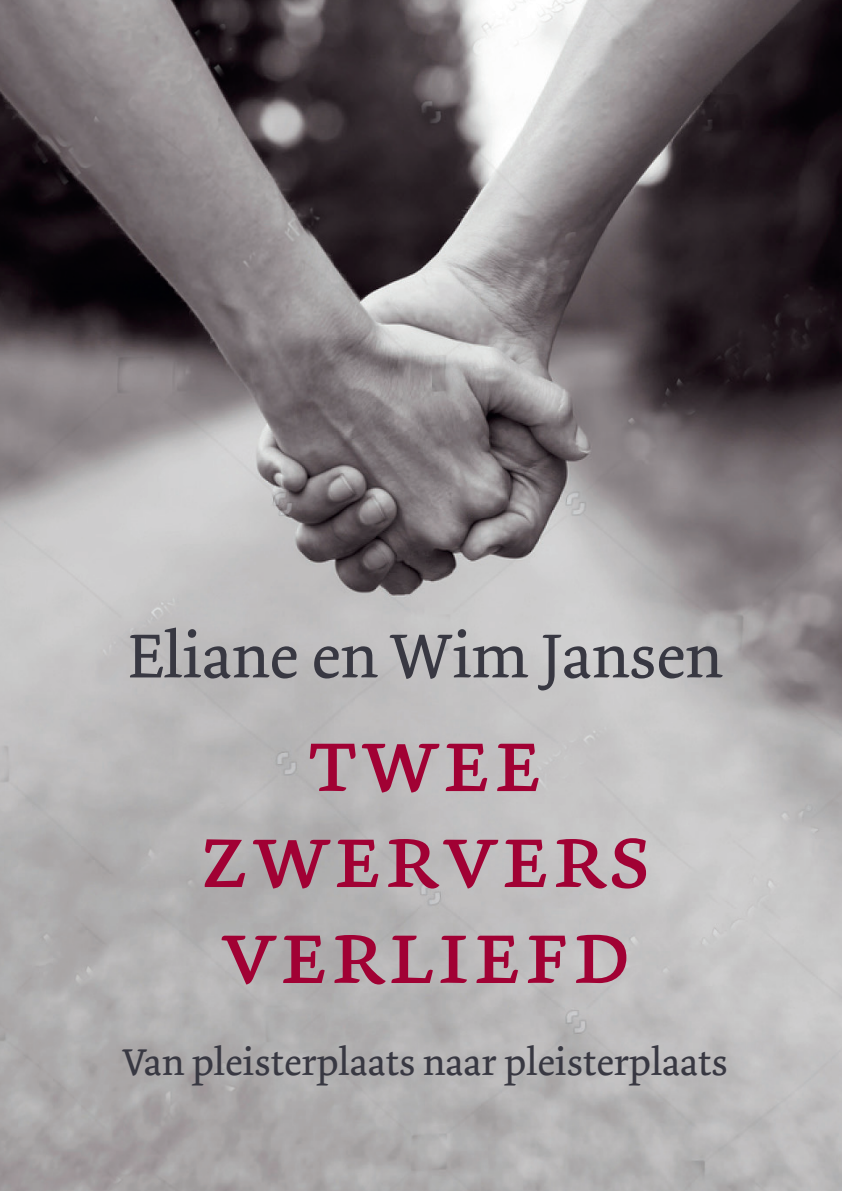
<style>
.page{position:relative;width:842px;height:1191px;background:#fff}
.page>*{position:absolute;margin:0;border:0;box-sizing:border-box;transform-origin:0 0}
.t1{font:94.8px "Dolly Small Caps";color:#a10134}
.t2{font:65.4px "Dolly";color:#383842}
.t3{font:39.2px "Dolly";color:#383842}
</style>
<div class="page">
<img style="left:0;top:0;width:842px;height:1191px">
<p class="t2" style="left:128px;top:617px;width:596px">Eliane en Wim Jansen</p>
<p class="t1" style="left:307px;top:703px;width:238px">twee</p>
<p class="t1" style="left:198px;top:799px;width:455px">zwervers</p>
<p class="t1" style="left:218px;top:895px;width:415px">verliefd</p>
<p class="t3" style="left:123px;top:1039px;width:607px">Van pleisterplaats naar pleisterplaats</p>
</div>
